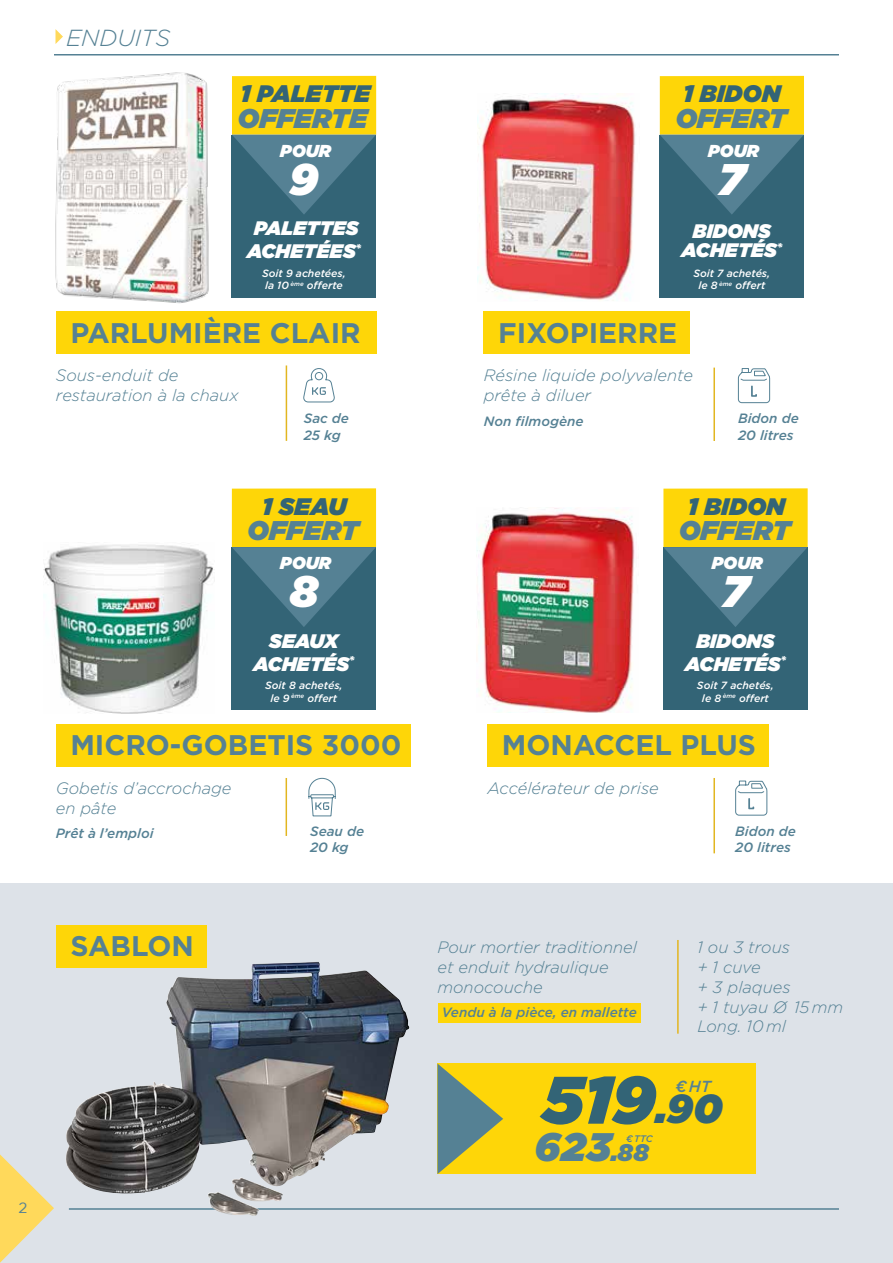
<style>
.page{position:relative;width:893px;height:1263px;background:#fff}
.page>*{position:absolute;margin:0;border:0;box-sizing:border-box;transform-origin:0 0}
.t1{font:italic 900 67.05px "Gotham";color:#336476}
.t2{font:italic 900 44.25px "Gotham";color:#fff}
.t3{font:italic 900 40.5px "Gotham";color:#336476}
.t4{font:italic 900 39.75px "Gotham";color:#558194}
.t5{font:700 28.35px "Gotham";color:#558194}
.t6{font:italic 900 27px "Gotham";color:#558194}
.t7{font:italic 900 24px "Gotham";color:#558194}
.t8{font:italic 900 23.85px "Gotham";letter-spacing:.01em;color:#336476}
.t9{font:italic 300 23.25px "Gotham";color:#558194}
.t10{font:italic 900 19.5px/23px "Gotham";color:#fff;text-align:center}
.t11{font:italic 900 17.25px "Gotham";color:#fff}
.t12{font:italic 300 16.5px/19.8px "Gotham";color:#558194}
.t13{font:italic 500 16.05px "Gotham";color:#558194}
.t14{font:15px "Gotham";color:#558194}
.t15{font:italic 500 13.5px/16.2px "Gotham";color:#558194}
.t16{font:italic 500 10.5px/12.6px "Gotham";color:#fff;text-align:center}
.t17{font:italic 500 9.45px "Gotham";color:#558194}
</style>
<div class="page">
<div style="left:0;top:883px;width:893px;height:380px;background:#dde2e8"></div>
<svg style="left:0;top:1154px;width:54px;height:109px"></svg>
<hr style="left:69px;top:1208px;width:770px;height:2px;background:#558194">
<hr style="left:54px;top:54px;width:785px;height:2px;background:#558194">
<div style="left:438px;top:1003px;width:202px;height:20px;background:#fed608"></div>
<svg style="left:56px;top:29px;width:7px;height:15px"></svg>
<img style="left:55px;top:72px;width:154px;height:231px">
<div style="left:232px;top:76px;width:144px;height:59px;background:#fed608"></div>
<div style="left:232px;top:135px;width:144px;height:162px;background:#336476"></div>
<svg style="left:232px;top:135px;width:143px;height:79px"></svg>
<div style="left:660px;top:76px;width:144px;height:59px;background:#fed608"></div>
<div style="left:660px;top:135px;width:144px;height:162px;background:#336476"></div>
<svg style="left:660px;top:135px;width:143px;height:79px"></svg>
<div style="left:56px;top:311px;width:321px;height:43px;background:#fed608"></div>
<div style="left:484px;top:311px;width:206px;height:43px;background:#fed608"></div>
<svg style="left:303px;top:368px;width:32px;height:35px"></svg>
<hr style="left:286px;top:365px;width:1px;height:76px;background:#e2b620">
<hr style="left:713px;top:368px;width:2px;height:73px;background:#e2b620">
<img style="left:477px;top:94px;width:158px;height:207px">
<svg style="left:738px;top:368px;width:32px;height:35px"></svg>
<div style="left:232px;top:488px;width:144px;height:59px;background:#fed608"></div>
<div style="left:232px;top:547px;width:144px;height:163px;background:#336476"></div>
<svg style="left:232px;top:547px;width:144px;height:80px"></svg>
<div style="left:56px;top:724px;width:354px;height:42px;background:#fed608"></div>
<hr style="left:286px;top:778px;width:1px;height:58px;background:#e2b620">
<svg style="left:308px;top:778px;width:28px;height:39px"></svg>
<img style="left:477px;top:507px;width:158px;height:205px">
<div style="left:663px;top:488px;width:145px;height:59px;background:#fed608"></div>
<div style="left:663px;top:547px;width:144px;height:163px;background:#336476"></div>
<svg style="left:664px;top:547px;width:143px;height:80px"></svg>
<div style="left:487px;top:724px;width:282px;height:42px;background:#fed608"></div>
<hr style="left:713px;top:778px;width:2px;height:75px;background:#e2b620">
<svg style="left:735px;top:780px;width:33px;height:36px"></svg>
<img style="left:64px;top:961px;width:345px;height:255px">
<div style="left:56px;top:925px;width:150px;height:42px;background:#fed608"></div>
<hr style="left:677px;top:940px;width:2px;height:94px;background:#e2b620">
<div style="left:437px;top:1063px;width:319px;height:111px;background:#fed608"></div>
<svg style="left:437px;top:1063px;width:66px;height:111px"></svg>
<img style="left:43px;top:544px;width:170px;height:169px">
<h3 class="t9" style="left:66px;top:23px;width:106px">ENDUITS</h3>
<h3 class="t8" style="left:241px;top:80px;width:132px">1 PALETTE</h3>
<h3 class="t6" style="left:238px;top:103px;width:131px">OFFERTE</h3>
<p class="t11" style="left:280px;top:140px;width:52px">POUR</p>
<h2 class="t2" style="left:289px;top:154px;width:31px">9</h2>
<p class="t10" style="left:247px;top:217px;width:115px">PALETTES<br>ACHETÉES<sup>*</sup></p>
<p class="t16" style="left:262px;top:267px;width:85px;text-align:left">Soit 9 achetées, la 10 <sup>ème</sup> offerte</p>
<h3 class="t8" style="left:683px;top:80px;width:99px">1 BIDON</h3>
<h3 class="t6" style="left:676px;top:103px;width:113px">OFFERT</h3>
<p class="t11" style="left:708px;top:140px;width:52px">POUR</p>
<h2 class="t2" style="left:718px;top:154px;width:29px">7</h2>
<p class="t10" style="left:682px;top:220px;width:102px;line-height:19.5px">BIDONS<br>ACHETÉS<sup>*</sup></p>
<p class="t16" style="left:693px;top:267px;width:78px">Soit 7 achetés, le 8 <sup>ème</sup> offert</p>
<h3 class="t5" style="left:70px;top:316px;width:292px">PARLUMIÈRE CLAIR</h3>
<h3 class="t5" style="left:498px;top:316px;width:180px">FIXOPIERRE</h3>
<p class="t12" style="left:56px;top:365px;width:184px">Sous-enduit de restauration à la chaux</p>
<p class="t12" style="left:484px;top:365px;width:211px">Résine liquide polyvalente prête à diluer</p>
<p class="t15" style="left:304px;top:410px;width:47px">Sac de</p>
<p class="t15" style="left:484px;top:413px;width:101px">Non filmogène</p>
<p class="t15" style="left:304px;top:427px;width:38px">25 kg</p>
<p class="t15" style="left:738px;top:410px;width:62px">Bidon de<br>20 litres</p>
<h3 class="t8" style="left:262px;top:492px;width:86px">1 SEAU</h3>
<h3 class="t6" style="left:248px;top:515px;width:113px">OFFERT</h3>
<p class="t11" style="left:280px;top:553px;width:52px">POUR</p>
<h2 class="t2" style="left:289px;top:566px;width:31px">8</h2>
<p class="t10" style="left:254px;top:629px;width:102px">SEAUX<br>ACHETÉS<sup>*</sup></p>
<p class="t16" style="left:265px;top:679px;width:79px">Soit 8 achetés, le 9 <sup>ème</sup> offert</p>
<h3 class="t5" style="left:70px;top:729px;width:333px">MICRO-GOBETIS 3000</h3>
<p class="t12" style="left:56px;top:778px;width:177px">Gobetis d’accrochage en pâte</p>
<p class="t15" style="left:56px;top:825px;width:99px">Prêt à l’emploi</p>
<p class="t15" style="left:310px;top:823px;width:56px">Seau de<br>20 kg</p>
<h3 class="t8" style="left:688px;top:492px;width:99px">1 BIDON</h3>
<h3 class="t6" style="left:679px;top:515px;width:113px">OFFERT</h3>
<p class="t11" style="left:712px;top:553px;width:52px">POUR</p>
<h2 class="t2" style="left:722px;top:566px;width:29px">7</h2>
<p class="t10" style="left:685px;top:629px;width:102px">BIDONS<br>ACHETÉS<sup>*</sup></p>
<p class="t16" style="left:697px;top:679px;width:78px">Soit 7 achetés, le 8 <sup>ème</sup> offert</p>
<h3 class="t5" style="left:502px;top:729px;width:255px">MONACCEL PLUS</h3>
<p class="t12" style="left:487px;top:778px;width:173px">Accélérateur de prise</p>
<p class="t15" style="left:735px;top:823px;width:62px">Bidon de<br>20 litres</p>
<p class="t14" style="left:19px;top:1199px;width:10px">2</p>
<h3 class="t5" style="left:70px;top:930px;width:125px">SABLON</h3>
<p class="t12" style="left:437px;top:937px;width:201px">Pour mortier traditionnel et enduit hydraulique monocouche</p>
<p class="t15" style="left:442px;top:1004px;width:197px">Vendu à la pièce, en mallette</p>
<p class="t12" style="left:697px;top:937px;width:147px">1 ou 3 trous<br>+ 1 cuve<br>+ 3 plaques<br>+ 1 tuyau Ø 15 mm<br>Long. 10 ml</p>
<h1 class="t1" style="left:542px;top:1061px;width:116px">519</h1>
<h3 class="t7" style="left:611px;top:1139px;width:40px">.88</h3>
<p class="t13" style="left:675px;top:1075px;width:37px">€ HT</p>
<h3 class="t3" style="left:656px;top:1085px;width:68px">.90</h3>
<h3 class="t4" style="left:534px;top:1124px;width:78px">623</h3>
<p class="t17" style="left:626px;top:1132px;width:28px">€ TTC</p>
</div>
